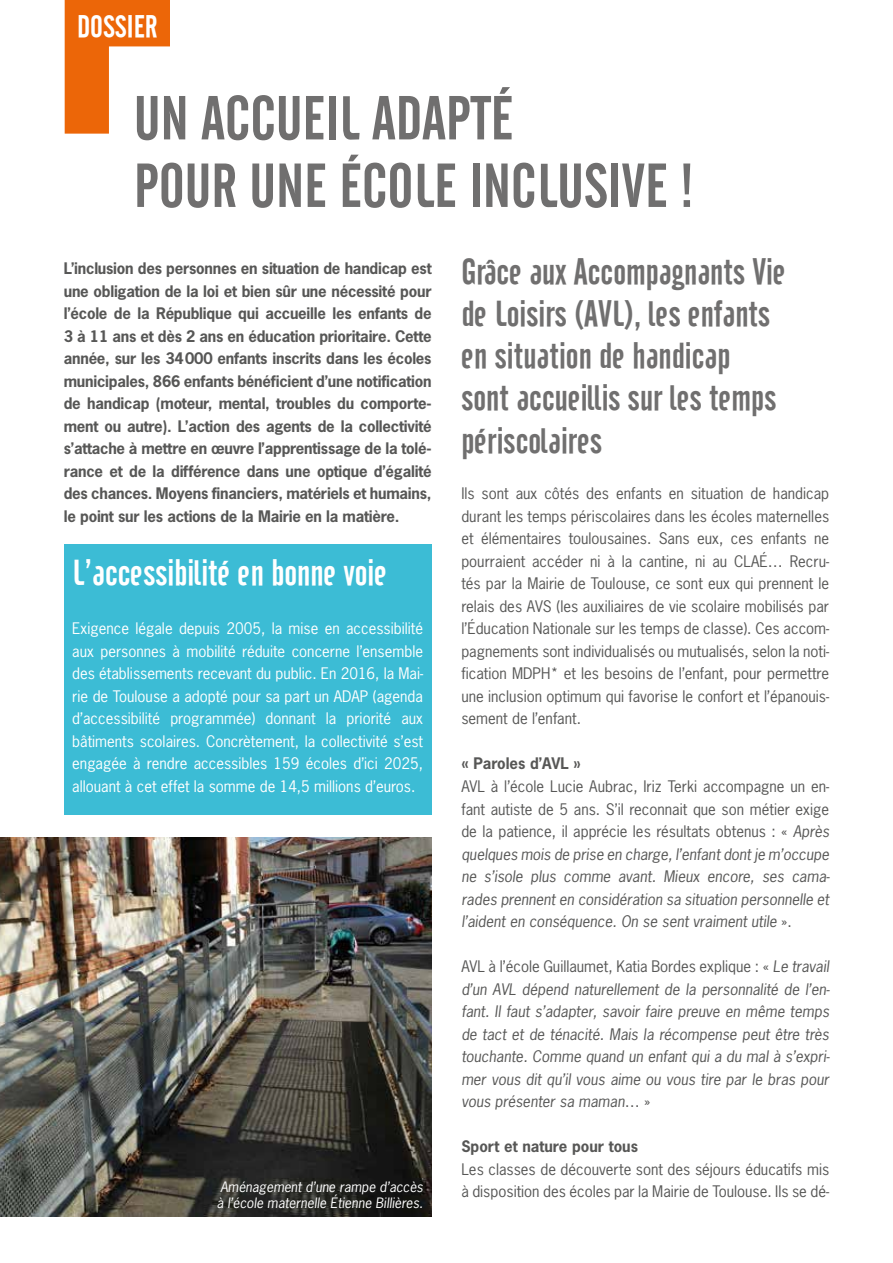
<style>
.page{position:relative;width:893px;height:1263px;background:#fff}
.page>*{position:absolute;margin:0;border:0;box-sizing:border-box;transform-origin:0 0}
.t1{font:61.5px/67.5px "Cafeta";color:#706f6f}
.t2{font:36px/42px "Cafeta";color:#706f6f}
.t3{font:36px "Cafeta";color:#fff}
.t4{font:30.6px "Cafeta";color:#fff}
.t5{font:italic 15px/22.5px "News Gothic Std";color:#575756;text-align:justify}
.t6{font:15px/22.5px "News Gothic Std";color:#575756;text-align:justify}
.t7{font:700 15px/22.5px "News Gothic Std";letter-spacing:-.015em;color:#575756;text-align:justify}
.t8{font:15px/22.5px "News Gothic Std";color:#fff;text-align:justify}
.t9{font:italic 13.5px/16.2px "News Gothic Std";color:#fff}
.s1{font-style:normal}
</style>
<div class="page">
<img style="left:0;top:837px;width:432px;height:379px">
<svg style="left:65px;top:0;width:105px;height:134px"></svg>
<div style="left:64px;top:544px;width:368px;height:270px;background:#3cbcd5"></div>
<h3 class="t4" style="left:77px;top:9px;width:82px">DOSSIER</h3>
<h1 class="t1" style="left:134px;top:85px;width:561px">UN ACCUEIL ADAPTÉ<br>POUR UNE ÉCOLE INCLUSIVE !</h1>
<p class="t7" style="left:64px;top:257px;width:369px">L’inclusion des personnes en situation de handicap est une obligation de la loi et bien sûr une nécessité pour l’école de la République qui accueille les enfants de 3 à 11 ans et dès 2 ans en éducation prioritaire. Cette année, sur les 34000 enfants inscrits dans les écoles municipales, 866 enfants bénéficient d’une notification de handicap (moteur, mental, troubles du comporte&shy;ment ou autre). L’action des agents de la collectivité s’attache à mettre en œuvre l’apprentissage de la tolé&shy;rance et de la différence dans une optique d’égalité des chances. Moyens financiers, matériels et humains, le point sur les actions de la Mairie en la matière.</p>
<h2 class="t3" style="left:72px;top:553px;width:316px">L’accessibilité en bonne voie</h2>
<p class="t8" style="left:72px;top:617px;width:352px">Exigence légale depuis 2005, la mise en accessibilité aux personnes à mobilité réduite concerne l’ensemble des établissements recevant du public. En 2016, la Mai&shy;rie de Toulouse a adopté pour sa part un ADAP (agenda d’accessibilité programmée) donnant la priorité aux bâtiments scolaires. Concrètement, la collectivité s’est engagée à rendre accessibles 159 écoles d’ici 2025, allouant à cet effet la somme de 14,5 millions d’euros.</p>
<p class="t9" style="left:217px;top:1178px;width:208px">Aménagement d’une rampe d’accès à l’école maternelle Étienne Billières.</p>
<h2 class="t2" style="left:461px;top:251px;width:326px">Grâce aux Accompagnants Vie de Loisirs (AVL), les enfants en situation de handicap sont accueillis sur les temps périscolaires</h2>
<p class="t6" style="left:461px;top:482px;width:369px">Ils sont aux côtés des enfants en situation de handicap durant les temps périscolaires dans les écoles maternelles et élémentaires toulousaines. Sans eux, ces enfants ne pourraient accéder ni à la cantine, ni au CLAÉ… Recru&shy;tés par la Mairie de Toulouse, ce sont eux qui prennent le relais des AVS (les auxiliaires de vie scolaire mobilisés par l’Éducation Nationale sur les temps de classe). Ces accom&shy;pagnements sont individualisés ou mutualisés, selon la noti&shy;fication MDPH* et les besoins de l’enfant, pour permettre une inclusion optimum qui favorise le confort et l’épanouis&shy;sement de l’enfant.</p>
<p class="t7" style="left:461px;top:752px;width:121px">« Paroles d’AVL »</p>
<p class="t5" style="left:461px;top:775px;width:370px"><span class="s1">AVL à l’école Lucie Aubrac, Iriz Terki accompagne un en&shy;fant autiste de 5 ans. S’il reconnait que son métier exige de la patience, il apprécie les résultats obtenus : «</span> Après quelques mois de prise en charge, l’enfant dont je m’occupe ne s’isole plus comme avant. Mieux encore, ses cama&shy;rades prennent en considération sa situation personnelle et l’aident en conséquence. On se sent vraiment utile <span class="s1">».</span></p>
<p class="t5" style="left:461px;top:955px;width:370px"><span class="s1">AVL à l’école Guillaumet, Katia Bordes explique : «</span> Le travail d’un AVL dépend naturellement de la personnalité de l’en&shy;fant. Il faut s’adapter, savoir faire preuve en même temps de tact et de ténacité. Mais la récompense peut être très touchante. Comme quand un enfant qui a du mal à s’expri&shy;mer vous dit qu’il vous aime ou vous tire par le bras pour vous présenter sa maman<span class="s1">… »</span></p>
<p class="t7" style="left:461px;top:1135px;width:178px">Sport et nature pour tous</p>
<p class="t6" style="left:461px;top:1157px;width:369px">Les classes de découverte sont des séjours éducatifs mis à disposition des écoles par la Mairie de Toulouse. Ils se dé-</p>
</div>
